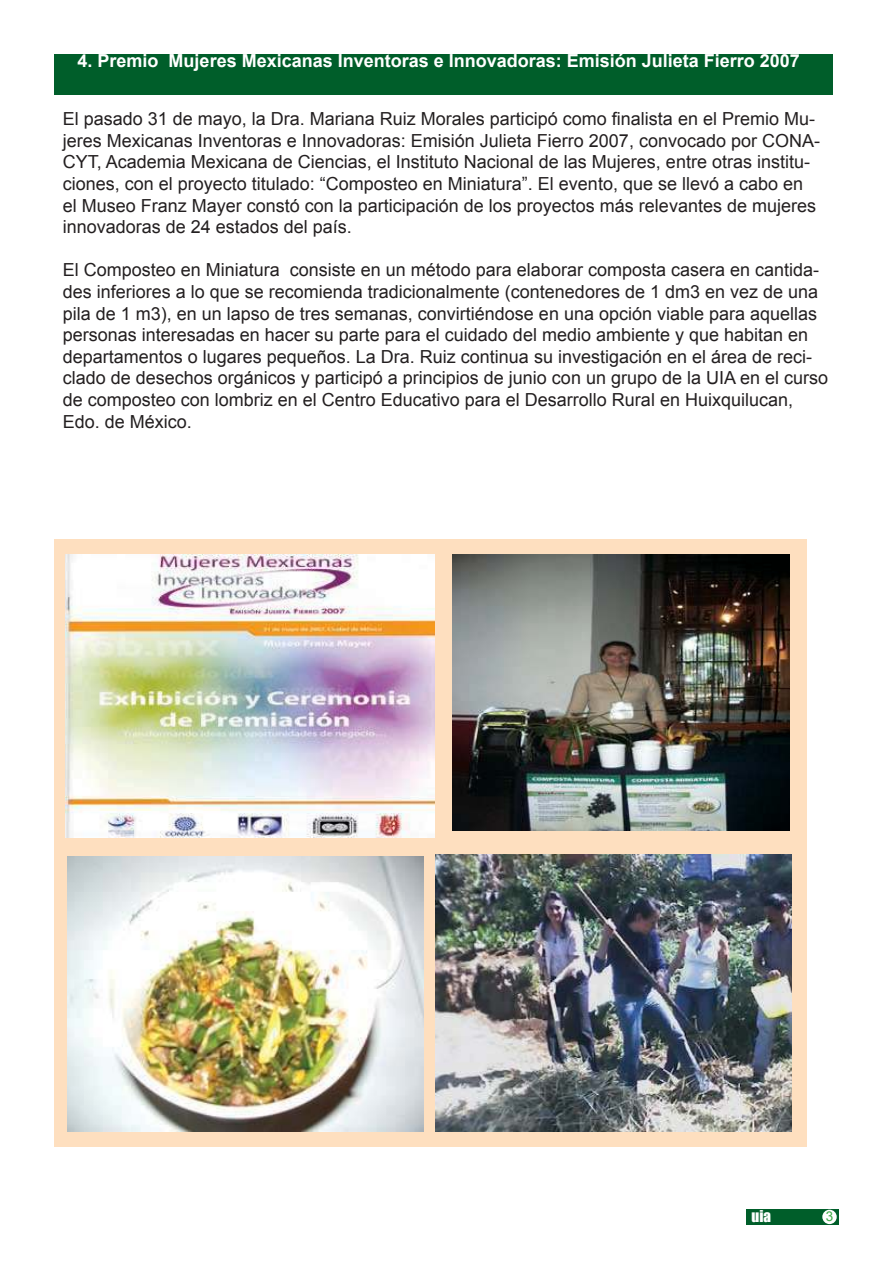
<style>
.page{position:relative;width:893px;height:1263px;background:#fff}
.page>*{position:absolute;margin:0;border:0;box-sizing:border-box;transform-origin:0 0}
.t1{font:18px/21.6px "Arial";color:#231f20}
.t2{font:700 18px "Arial";color:#fff}
.t3{font:15px "Impact";color:#fff}
.t4{font:13.5px "Arial";color:#40ad49}
</style>
<div class="page">
<div style="left:54px;top:539px;width:753px;height:608px;background:#fedfbf"></div>
<div style="left:54px;top:54px;width:778px;height:41px;background:#005e2a"></div>
<div style="left:746px;top:1209px;width:93px;height:16px;background:#005e2a"></div>
<div style="left:822px;top:1210px;width:15px;height:14px;background:#fff;border-radius:50%"></div>
<img style="left:453px;top:554px;width:337px;height:277px">
<img style="left:65px;top:554px;width:370px;height:284px">
<img style="left:435px;top:855px;width:356px;height:276px">
<img style="left:68px;top:856px;width:356px;height:275px">
<p class="t2" style="left:78px;top:54px;width:724px">4. Premio Mujeres Mexicanas Inventoras e Innovadoras: Emisión Julieta Fierro 2007</p>
<p class="t1" style="left:63px;top:108px;width:759px">El pasado 31 de mayo, la Dra. Mariana Ruiz Morales participó como finalista en el Premio Mu&shy;jeres Mexicanas Inventoras e Innovadoras: Emisión Julieta Fierro 2007, convocado por CONA-CYT, Academia Mexicana de Ciencias, el Instituto Nacional de las Mujeres, entre otras institu&shy;ciones, con el proyecto titulado: “Composteo en Miniatura”. El evento, que se llevó a cabo en el Museo Franz Mayer constó con la participación de los proyectos más relevantes de mujeres innovadoras de 24 estados del país.</p>
<p class="t1" style="left:63px;top:261px;width:767px">El Composteo en Miniatura consiste en un método para elaborar composta casera en cantida&shy;des inferiores a lo que se recomienda tradicionalmente (contenedores de 1 dm3 en vez de una pila de 1 m3), en un lapso de tres semanas, convirtiéndose en una opción viable para aquellas personas interesadas en hacer su parte para el cuidado del medio ambiente y que habitan en departamentos o lugares pequeños. La Dra. Ruiz continua su investigación en el área de reci&shy;clado de desechos orgánicos y participó a principios de junio con un grupo de la UIA en el curso de composteo con lombriz en el Centro Educativo para el Desarrollo Rural en Huixquilucan, Edo. de México.</p>
<p class="t3" style="left:752px;top:1208px;width:21px">uia</p>
<p class="t4" style="left:826px;top:1211px;width:9px">3</p>
</div>
